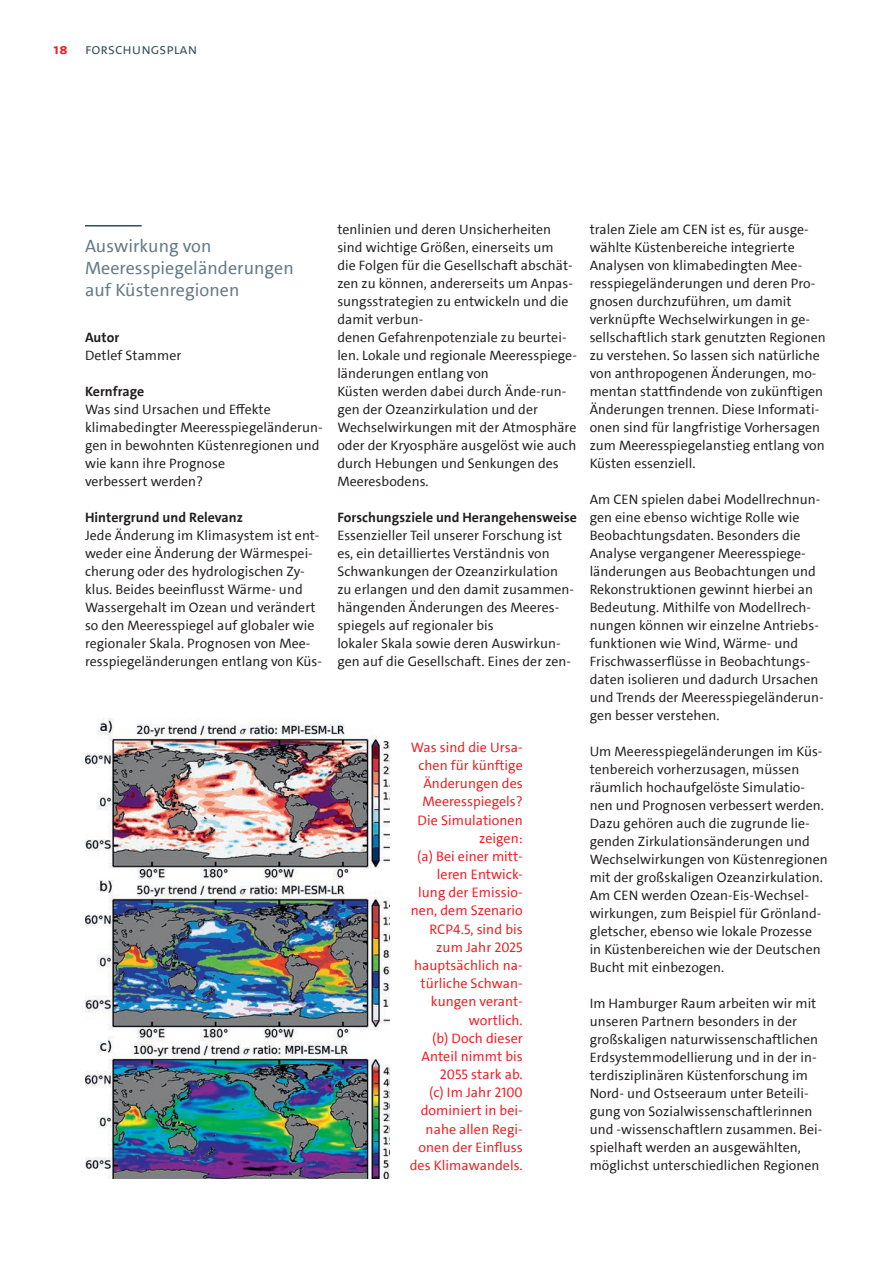
<style>
.page{position:relative;width:893px;height:1263px;background:#fff}
.page>*{position:absolute;margin:0;border:0;box-sizing:border-box;transform-origin:0 0}
.t1{font:18px/21.8px "The Sans UHH";letter-spacing:.005em;color:#627984}
.t2{font:15px "The Sans UHH Semi Light Caps";color:#314e58}
.t3{font:13.95px/18.1px "The Sans UHH";letter-spacing:.005em;color:#ee1d23;text-align:right}
.t4{font:13.8px/18px "The Sans UHH";letter-spacing:.005em;color:#231f20}
.t5{font:700 13.8px "The Sans UHH";letter-spacing:.005em;color:#231f20}
.s1{font-family:"The Sans UHH Bold Caps";color:#ee1d23}
</style>
<div class="page">
<hr style="left:85px;top:225px;width:57px;height:1px;background:#314e58">
<img style="left:85px;top:719px;width:305px;height:459px">
<p class="t2" style="left:53px;top:39px;width:145px"><span class="s1">18</span> FORschungsPlan</p>
<h1 class="t1" style="left:85px;top:235px;width:210px">Auswirkung von<br>Meeresspiegeländerungen auf Küstenregionen</h1>
<p class="t5" style="left:85px;top:328px;width:36px">Autor</p>
<p class="t4" style="left:85px;top:346px;width:98px">Detlef Stammer</p>
<p class="t5" style="left:85px;top:382px;width:61px">Kernfrage</p>
<p class="t4" style="left:85px;top:400px;width:239px">Was sind Ursachen und Effekte klimabedingter Meeresspiegeländerun&shy;gen in bewohnten Küstenregionen und wie kann ihre Prognose<br>verbessert werden?</p>
<p class="t5" style="left:85px;top:508px;width:160px">Hintergrund und Relevanz</p>
<p class="t4" style="left:85px;top:526px;width:239px">Jede Änderung im Klimasystem ist ent&shy;weder eine Änderung der Wärmespei&shy;cherung oder des hydrologischen Zy&shy;klus. Beides beeinflusst Wärme- und Wassergehalt im Ozean und verändert so den Meeresspiegel auf globaler wie regionaler Skala. Prognosen von Mee&shy;resspiegeländerungen entlang von Küs-</p>
<p class="t4" style="left:337px;top:220px;width:241px">tenlinien und deren Unsicherheiten sind wichtige Größen, einerseits um<br>die Folgen für die Gesellschaft abschät&shy;zen zu können, andererseits um Anpas&shy;sungsstrategien zu entwickeln und die damit verbun-<br>denen Gefahrenpotenziale zu beurtei&shy;len. Lokale und regionale Meeresspiege&shy;länderungen entlang von<br>Küsten werden dabei durch Ände-run&shy;gen der Ozeanzirkulation und der Wechselwirkungen mit der Atmosphäre oder der Kryosphäre ausgelöst wie auch durch Hebungen und Senkungen des Meeresbodens.</p>
<p class="t5" style="left:337px;top:508px;width:241px">Forschungsziele und Herangehensweise</p>
<p class="t4" style="left:337px;top:526px;width:238px">Essenzieller Teil unserer Forschung ist es, ein detailliertes Verständnis von Schwankungen der Ozeanzirkulation zu erlangen und den damit zusammen&shy;hängenden Änderungen des Meeres&shy;spiegels auf regionaler bis<br>lokaler Skala sowie deren Auswirkun&shy;gen auf die Gesellschaft. Eines der zen-</p>
<p class="t3" style="left:410px;top:738px;width:115px">Was sind die Ursa&shy;chen für künftige<br>Änderungen des<br>Meeresspiegels?<br>Die Simulationen zeigen:<br>(a) Bei einer mitt&shy;leren Entwick&shy;lung der Emissio&shy;nen, dem Szenario<br>RCP4.5, sind bis zum Jahr 2025 hauptsächlich na&shy;türliche Schwan&shy;kungen verant&shy;wortlich.<br>(b) Doch dieser<br>Anteil nimmt bis<br>2055 stark ab.<br>(c) Im Jahr 2100 dominiert in bei&shy;nahe allen Regi&shy;onen der Einfluss des Klimawandels.</p>
<p class="t4" style="left:590px;top:220px;width:238px">tralen Ziele am CEN ist es, für ausge&shy;wählte Küstenbereiche integrierte Analysen von klimabedingten Mee&shy;resspiegeländerungen und deren Pro&shy;gnosen durchzuführen, um damit verknüpfte Wechselwirkungen in ge&shy;sellschaftlich stark genutzten Regionen zu verstehen. So lassen sich natürliche von anthropogenen Änderungen, mo&shy;mentan stattfindende von zukünftigen Änderungen trennen. Diese Informati&shy;onen sind für langfristige Vorhersagen zum Meeresspiegelanstieg entlang von Küsten essenziell.</p>
<p class="t4" style="left:590px;top:490px;width:236px">Am CEN spielen dabei Modellrechnun&shy;gen eine ebenso wichtige Rolle wie Beobachtungsdaten. Besonders die Analyse vergangener Meeresspiege&shy;länderungen aus Beobachtungen und Rekonstruktionen gewinnt hierbei an Bedeutung. Mithilfe von Modellrech&shy;nungen können wir einzelne Antriebs&shy;funktionen wie Wind, Wärme- und Frischwasserflüsse in Beobachtungs&shy;daten isolieren und dadurch Ursachen und Trends der Meeresspiegeländerun&shy;gen besser verstehen.</p>
<p class="t4" style="left:590px;top:742px;width:240px">Um Meeresspiegeländerungen im Küs&shy;tenbereich vorherzusagen, müssen räumlich hochaufgelöste Simulatio&shy;nen und Prognosen verbessert werden.<br>Dazu gehören auch die zugrunde lie&shy;genden Zirkulationsänderungen und Wechselwirkungen von Küstenregionen mit der großskaligen Ozeanzirkulation.<br>Am CEN werden Ozean-Eis-Wechsel&shy;wirkungen, zum Beispiel für Grönland&shy;gletscher, ebenso wie lokale Prozesse<br>in Küstenbereichen wie der Deutschen Bucht mit einbezogen.</p>
<p class="t4" style="left:590px;top:994px;width:234px">Im Hamburger Raum arbeiten wir mit unseren Partnern besonders in der großskaligen naturwissenschaftlichen Erdsystemmodellierung und in der in&shy;terdisziplinären Küstenforschung im Nord- und Ostseeraum unter Beteili&shy;gung von Sozialwissenschaftlerinnen und -wissenschaftlern zusammen. Bei&shy;spielhaft werden an ausgewählten, möglichst unterschiedlichen Regionen</p>
</div>
